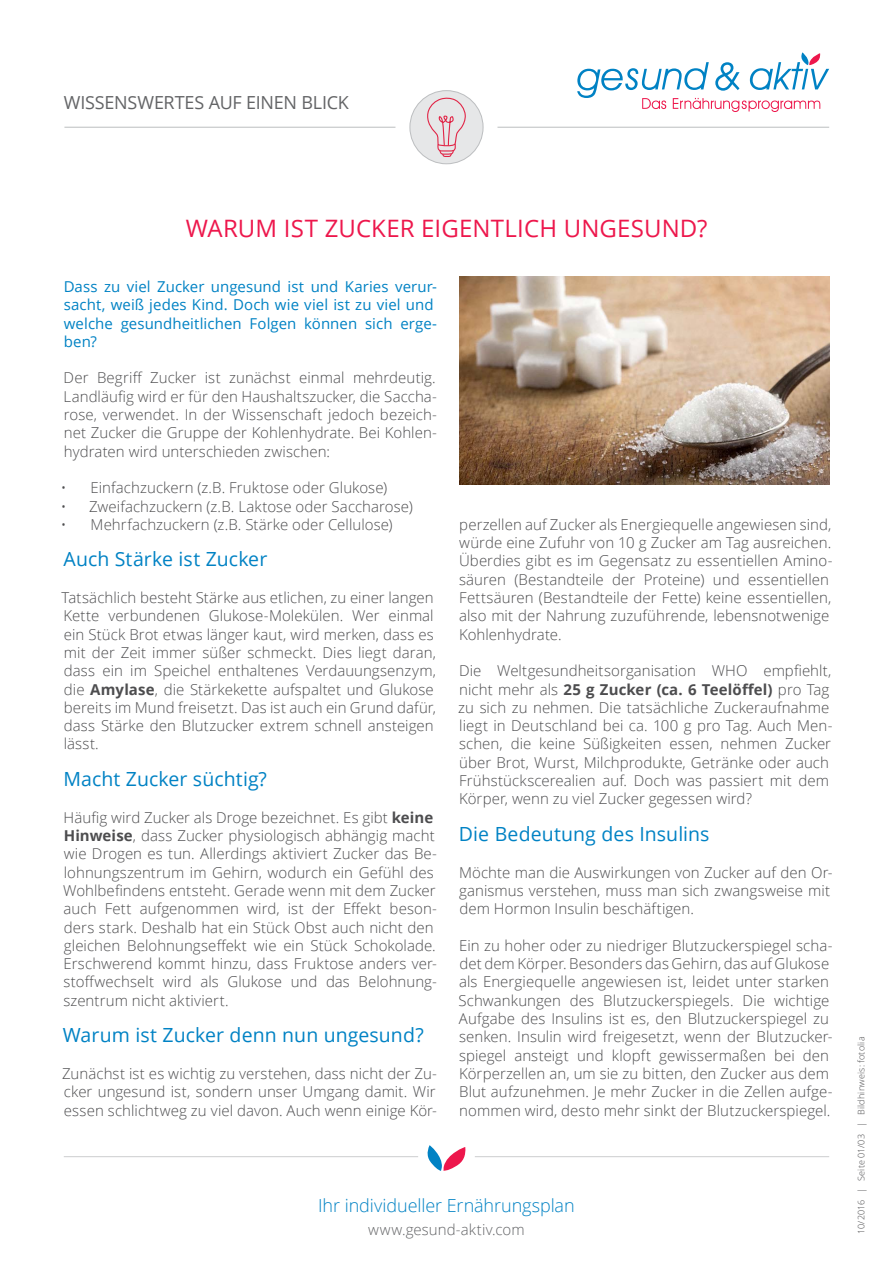
<style>
.page{position:relative;width:893px;height:1263px;background:#fff}
.page>*{position:absolute;margin:0;border:0;box-sizing:border-box;transform-origin:0 0}
.t1{font:24px "Open Sans";letter-spacing:.005em;color:#ed174c}
.t2{font:19.5px "Open Sans";letter-spacing:.005em;color:#0082c4}
.t3{font:300 18px "Open Sans";letter-spacing:-.005em;color:#0082c4}
.t4{font:18px "Open Sans";letter-spacing:-.015em;color:#636466}
.t5{font:300 15px/18.3px "Open Sans";letter-spacing:.005em;color:#4d4d4f}
.t6{font:15px/18.3px "Open Sans";letter-spacing:.005em;color:#0082c4}
.t7{font:300 15px "Open Sans";letter-spacing:.01em;color:#636466}
.t8{font:300 9px "Open Sans";letter-spacing:.025em;color:#4d4d4f}
.s1{font-weight:700}
</style>
<div class="page">
<hr style="left:64px;top:127px;width:765px;height:1px;background:#bcbec0">
<div style="left:395px;top:76px;width:102px;height:102px;background:#fff;border-radius:50%"></div>
<hr style="left:64px;top:1156px;width:765px;height:1px;background:#cccecf">
<div style="left:418px;top:1128px;width:57px;height:57px;background:#fff;border-radius:50%"></div>
<svg style="left:427px;top:1145px;width:39px;height:26px"></svg>
<div style="left:410px;top:91px;width:73px;height:73px;background:#e6e7e8;border-radius:50%"></div>
<svg style="left:426px;top:90px;width:41px;height:68px"></svg>
<img style="left:459px;top:277px;width:370px;height:207px">
<svg style="left:577px;top:52px;width:252px;height:60px"></svg>
<p class="t4" style="left:64px;top:90px;width:285px">wissenswertes auf einen Blick</p>
<h1 class="t1" style="left:186px;top:212px;width:523px">warum ist zucker eigentlich ungesund?</h1>
<p class="t6" style="left:64px;top:277px;width:375px">Dass zu viel Zucker ungesund ist und Karies verur&shy;sacht, weiß jedes Kind. Doch wie viel ist zu viel und welche gesundheitlichen Folgen können sich erge&shy;ben?</p>
<p class="t5" style="left:64px;top:368px;width:375px;text-align:justify">Der Begriff Zucker ist zunächst einmal mehrdeutig.<br>Landläufig wird er für den Haushaltszucker, die Saccha&shy;rose, verwendet. In der Wissenschaft jedoch bezeich&shy;net Zucker die Gruppe der Kohlenhydrate. Bei Kohlen&shy;hydraten wird unterschieden zwischen:</p>
<p class="t5" style="left:61px;top:478px;width:328px">• Einfachzuckern (z.B. Fruktose oder Glukose)</p>
<p class="t5" style="left:61px;top:497px;width:354px">• Zweifachzuckern (z.B. Laktose oder Saccharose)</p>
<p class="t5" style="left:61px;top:515px;width:333px">• Mehrfachzuckern (z.B. Stärke oder Cellulose)</p>
<h2 class="t2" style="left:64px;top:546px;width:205px">Auch Stärke ist Zucker</h2>
<p class="t5" style="left:62px;top:588px;width:376px">Tatsächlich besteht Stärke aus etlichen, zu einer langen Kette verbundenen Glukose-Molekülen. Wer einmal ein Stück Brot etwas länger kaut, wird merken, dass es mit der Zeit immer süßer schmeckt. Dies liegt daran, dass ein im Speichel enthaltenes Verdauungsenzym, die <span class="s1">Amylase</span>, die Stärkekette aufspaltet und Glukose bereits im Mund freisetzt. Das ist auch ein Grund dafür, dass Stärke den Blutzucker extrem schnell ansteigen lässt.</p>
<h2 class="t2" style="left:63px;top:766px;width:205px">Macht Zucker süchtig?</h2>
<p class="t5" style="left:63px;top:808px;width:375px">Häufig wird Zucker als Droge bezeichnet. Es gibt <span class="s1">keine Hinweise</span>, dass Zucker physiologisch abhängig macht wie Drogen es tun. Allerdings aktiviert Zucker das Be&shy;lohnungszentrum im Gehirn, wodurch ein Gefühl des Wohlbefindens entsteht. Gerade wenn mit dem Zucker auch Fett aufgenommen wird, ist der Effekt beson&shy;ders stark. Deshalb hat ein Stück Obst auch nicht den gleichen Belohnungseffekt wie ein Stück Schokolade.<br>Erschwerend kommt hinzu, dass Fruktose anders ver&shy;stoffwechselt wird als Glukose und das Belohnung&shy;szentrum nicht aktiviert.</p>
<h2 class="t2" style="left:63px;top:1022px;width:362px">Warum ist Zucker denn nun ungesund?</h2>
<p class="t5" style="left:62px;top:1064px;width:376px;text-align:justify">Zunächst ist es wichtig zu verstehen, dass nicht der Zu&shy;cker ungesund ist, sondern unser Umgang damit. Wir essen schlichtweg zu viel davon. Auch wenn einige Kör-</p>
<p class="t5" style="left:459px;top:515px;width:375px">perzellen auf Zucker als Energiequelle angewiesen sind, würde eine Zufuhr von 10 g Zucker am Tag ausreichen.<br>Überdies gibt es im Gegensatz zu essentiellen Amino&shy;säuren (Bestandteile der Proteine) und essentiellen Fettsäuren (Bestandteile der Fette) keine essentiellen, also mit der Nahrung zuzuführende, lebensnotwenige Kohlenhydrate.</p>
<p class="t5" style="left:458px;top:661px;width:376px">Die Weltgesundheitsorganisation WHO empfiehlt, nicht mehr als <span class="s1">25 g Zucker (ca. 6 Teelöffel)</span> pro Tag zu sich zu nehmen. Die tatsächliche Zuckeraufnahme liegt in Deutschland bei ca. 100 g pro Tag. Auch Men&shy;schen, die keine Süßigkeiten essen, nehmen Zucker über Brot, Wurst, Milchprodukte, Getränke oder auch Frühstückscerealien auf. Doch was passiert mit dem Körper, wenn zu viel Zucker gegessen wird?</p>
<h2 class="t2" style="left:459px;top:820px;width:252px">Die Bedeutung des I nsulins</h2>
<p class="t5" style="left:459px;top:863px;width:375px">Möchte man die Auswirkungen von Zucker auf den Or&shy;ganismus verstehen, muss man sich zwangsweise mit dem Hormon Insulin beschäftigen.</p>
<p class="t5" style="left:458px;top:936px;width:376px">Ein zu hoher oder zu niedriger Blutzuckerspiegel scha&shy;det dem Körper. Besonders das Gehirn, das auf Glukose als Energiequelle angewiesen ist, leidet unter starken Schwankungen des Blutzuckerspiegels. Die wichtige Aufgabe des Insulins ist es, den Blutzuckerspiegel zu senken. Insulin wird freigesetzt, wenn der Blutzucker&shy;spiegel ansteigt und klopft gewissermaßen bei den Körperzellen an, um sie zu bitten, den Zucker aus dem Blut aufzunehmen. Je mehr Zucker in die Zellen aufge&shy;nommen wird, desto mehr sinkt der Blutzuckerspiegel.</p>
<p class="t3" style="left:318px;top:1193px;width:258px">Ihr individueller Ernährungsplan</p>
<p class="t7" style="left:368px;top:1219px;width:158px">www.gesund-aktiv.com</p>
<p class="t8" style="left:855px;top:1234px;width:199px;rotate:-90deg">10/2016 | Seite 01/03 | Bildhinweis: fotolia</p>
</div>
